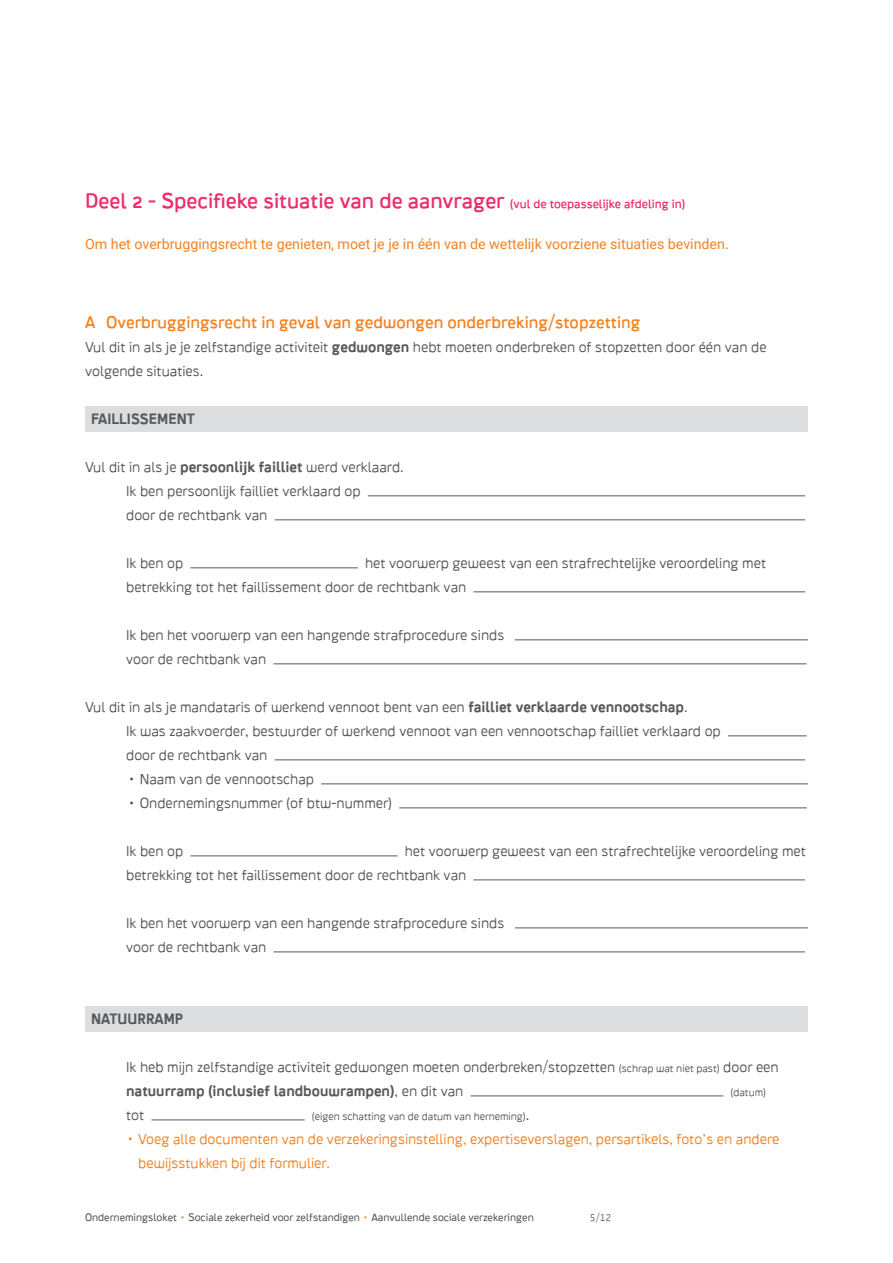
<style>
.page{position:relative;width:893px;height:1263px;background:#fff}
.page>*{position:absolute;margin:0;border:0;box-sizing:border-box;transform-origin:0 0}
.t1{font:21px "Crank 8";color:#ee2c6c}
.t2{font:16.5px "Crank 8";color:#f58220}
.t3{font:14.25px/24px "Crank 8 Minus Two";color:#58595b}
.t4{font:14.25px/24px "Crank 8 Minus Two";color:#f58220}
.t5{font:14.25px "Roboto";color:#f58220}
.t6{font:14.25px "Crank 8 Plus Two";color:#58595b}
.t7{font:10.5px "Crank 8 Minus One";color:#58595b}
.t8{font:10.5px "Crank 8 Minus Two";color:#58595b}
.t9{font:9.75px "Crank 8 Minus Two";color:#58595b}
.s1{font-size:12px}
.s2{font-family:"Crank 8 Plus Two"}
.s3{font-size:10.5px}
.s4{font-family:"Crank 8 Minus Two"}
.s5{font-size:14.25px}
.s6{color:#f58220}
</style>
<div class="page">
<hr style="left:368px;top:496px;width:437px;height:1px;background:#58595b">
<hr style="left:275px;top:520px;width:530px;height:1px;background:#58595b">
<hr style="left:190px;top:568px;width:168px;height:1px;background:#58595b">
<hr style="left:473px;top:592px;width:332px;height:1px;background:#58595b">
<hr style="left:515px;top:640px;width:293px;height:1px;background:#58595b">
<hr style="left:273px;top:664px;width:533px;height:1px;background:#58595b">
<hr style="left:728px;top:736px;width:79px;height:1px;background:#58595b">
<hr style="left:275px;top:760px;width:530px;height:1px;background:#58595b">
<hr style="left:321px;top:784px;width:487px;height:1px;background:#58595b">
<hr style="left:399px;top:808px;width:408px;height:1px;background:#58595b">
<hr style="left:190px;top:856px;width:208px;height:1px;background:#58595b">
<hr style="left:473px;top:880px;width:332px;height:1px;background:#58595b">
<hr style="left:515px;top:928px;width:293px;height:1px;background:#58595b">
<hr style="left:273px;top:952px;width:532px;height:1px;background:#58595b">
<hr style="left:470px;top:1096px;width:253px;height:1px;background:#58595b">
<hr style="left:151px;top:1120px;width:154px;height:1px;background:#58595b">
<div style="left:85px;top:406px;width:723px;height:25px;background:#dcddde"></div>
<div style="left:85px;top:1006px;width:723px;height:25px;background:#dcddde"></div>
<h1 class="t1" style="left:85px;top:187px;width:602px">Deel 2 - Specifieke situatie van de aanvrager <span class="s1">(vul de toepasselijke afdeling in)</span></h1>
<p class="t5" style="left:85px;top:234px;width:645px">Om het overbruggingsrecht te genieten, moet je je in één van de wettelijk voorziene situaties bevinden.</p>
<p class="t2" style="left:85px;top:312px;width:557px">A Overbruggingsrecht in geval van gedwongen onderbreking/stopzetting</p>
<p class="t3" style="left:85px;top:335px;width:683px">Vul dit in als je je zelfstandige activiteit <span class="s2">gedwongen</span> hebt moeten onderbreken of stopzetten door één van de volgende situaties.</p>
<p class="t6" style="left:91px;top:410px;width:105px">FAILLISSEMENT</p>
<p class="t3" style="left:126px;top:455px;width:279px;text-indent:-41px">Vul dit in als je <span class="s2">persoonlijk failliet</span> werd verklaard.<br>Ik ben persoonlijk failliet verklaard op<br>door de rechtbank van</p>
<p class="t3" style="left:126px;top:551px;width:59px">Ik ben op</p>
<p class="t3" style="left:126px;top:551px;width:641px;text-indent:239px">het voorwerp geweest van een strafrechtelijke veroordeling met betrekking tot het faillissement door de rechtbank van</p>
<p class="t3" style="left:126px;top:623px;width:380px">Ik ben het voorwerp van een hangende strafprocedure sinds voor de rechtbank van</p>
<p class="t3" style="left:126px;top:695px;width:596px;text-indent:-41px">Vul dit in als je mandataris of werkend vennoot bent van een <span class="s2">failliet verklaarde vennootschap</span>.<br>Ik was zaakvoerder, bestuurder of werkend vennoot van een vennootschap failliet verklaard op door de rechtbank van</p>
<p class="t3" style="left:128px;top:767px;width:188px">• Naam van de vennootschap</p>
<p class="t3" style="left:128px;top:791px;width:266px">• Ondernemingsnummer (of btw-nummer)</p>
<p class="t3" style="left:126px;top:839px;width:59px">Ik ben op</p>
<p class="t3" style="left:126px;top:839px;width:681px;text-indent:279px">het voorwerp geweest van een strafrechtelijke veroordeling met betrekking tot het faillissement door de rechtbank van</p>
<p class="t3" style="left:126px;top:911px;width:380px">Ik ben het voorwerp van een hangende strafprocedure sinds voor de rechtbank van</p>
<p class="t6" style="left:91px;top:1010px;width:93px">NATUURRAMP</p>
<p class="t3" style="left:126px;top:1055px;width:654px">Ik heb mijn zelfstandige activiteit gedwongen moeten onderbreken/stopzetten <span class="s3">(schrap wat niet past)</span> door een</p>
<p class="t6" style="left:126px;top:1082px;width:339px">natuurramp (inclusief landbouwrampen)<span class="s4">, en dit van</span></p>
<p class="t8" style="left:730px;top:1086px;width:37px">(datum)</p>
<p class="t3" style="left:126px;top:1103px;width:20px">tot</p>
<p class="t8" style="left:312px;top:1110px;width:219px">(eigen schatting van de datum van herneming)<span class="s5">.</span></p>
<p class="t4" style="left:138px;top:1127px;width:643px;text-indent:-12px"><span class="s2">•</span> Voeg alle documenten van de verzekeringsinstelling, expertiseverslagen, persartikels, foto’s en andere bewijsstukken bij dit formulier.</p>
<p class="t7" style="left:85px;top:1211px;width:450px">Ondernemingsloket <span class="s6">•</span> Sociale zekerheid voor zelfstandigen <span class="s6">•</span> Aanvullende sociale verzekeringen</p>
<p class="t9" style="left:590px;top:1212px;width:23px">5/12</p>
</div>
